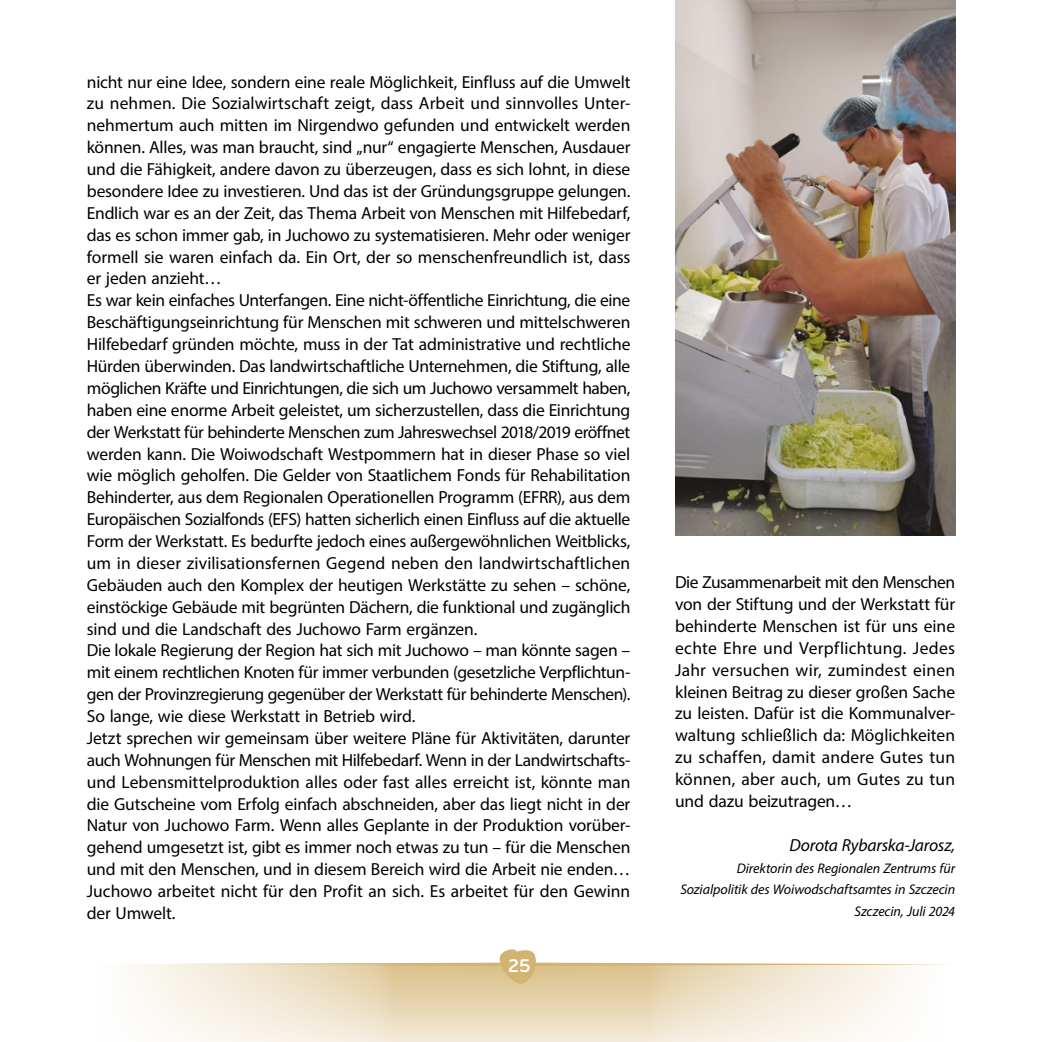
<style>
.page{position:relative;width:1042px;height:1042px;background:#fff}
.page>*{position:absolute;margin:0;border:0;box-sizing:border-box;transform-origin:0 0}
.t1{font:600 18.9px "PF Beau Sans Pro";color:#fff}
.t2{font:17.5px/21.9px "Myriad Pro";letter-spacing:-.01em;color:#000}
.t3{font:italic 17.5px "Myriad Pro";letter-spacing:-.01em;color:#000}
.t4{font:italic 14px/21.9px "Myriad Pro";letter-spacing:-.005em;color:#000;text-align:right}
</style>
<div class="page">
<svg style="left:458px;top:983px;width:124px;height:59px;background:#e8d9b8"></svg>
<svg style="left:582px;top:983px;width:321px;height:59px"></svg>
<svg style="left:183px;top:949px;width:764px;height:34px"></svg>
<svg style="left:130px;top:964px;width:328px;height:78px"></svg>
<img style="left:675px;top:0;width:280px;height:535px">
<p class="t2" style="left:87px;top:70px;width:545px">nicht nur eine Idee, sondern eine reale Möglichkeit, Einfluss auf die Umwelt zu nehmen. Die Sozialwirtschaft zeigt, dass Arbeit und sinnvolles Unter&shy;nehmertum auch mitten im Nirgendwo gefunden und entwickelt werden können. Alles, was man braucht, sind „nur“ engagierte Menschen, Ausdauer und die Fähigkeit, andere davon zu überzeugen, dass es sich lohnt, in diese besondere Idee zu investieren. Und das ist der Gründungsgruppe gelungen.<br>Endlich war es an der Zeit, das Thema Arbeit von Menschen mit Hilfebedarf, das es schon immer gab, in Juchowo zu systematisieren. Mehr oder weniger formell sie waren einfach da. Ein Ort, der so menschenfreundlich ist, dass er jeden anzieht…<br>Es war kein einfaches Unterfangen. Eine nicht-öffentliche Einrichtung, die eine Beschäftigungseinrichtung für Menschen mit schweren und mittelschweren Hilfebedarf gründen möchte, muss in der Tat administrative und rechtliche Hürden überwinden. Das landwirtschaftliche Unternehmen, die Stiftung, alle möglichen Kräfte und Einrichtungen, die sich um Juchowo versammelt haben, haben eine enorme Arbeit geleistet, um sicherzustellen, dass die Einrichtung der Werkstatt für behinderte Menschen zum Jahreswechsel 2018/2019 eröffnet werden kann. Die Woiwodschaft Westpommern hat in dieser Phase so viel wie möglich geholfen. Die Gelder von Staatlichem Fonds für Rehabilitation Behinderter, aus dem Regionalen Operationellen Programm (EFRR), aus dem Europäischen Sozialfonds (EFS) hatten sicherlich einen Einfluss auf die aktuelle Form der Werkstatt. Es bedurfte jedoch eines außergewöhnlichen Weitblicks, um in dieser zivilisationsfernen Gegend neben den landwirtschaftlichen Gebäuden auch den Komplex der heutigen Werkstätte zu sehen – schöne, einstöckige Gebäude mit begrünten Dächern, die funktional und zugänglich sind und die Landschaft des Juchowo Farm ergänzen.<br>Die lokale Regierung der Region hat sich mit Juchowo – man könnte sagen – mit einem rechtlichen Knoten für immer verbunden (gesetzliche Verpflichtun&shy;gen der Provinzregierung gegenüber der Werkstatt für behinderte Menschen).<br>So lange, wie diese Werkstatt in Betrieb wird.<br>Jetzt sprechen wir gemeinsam über weitere Pläne für Aktivitäten, darunter auch Wohnungen für Menschen mit Hilfebedarf. Wenn in der Landwirtschafts&shy;und Lebensmittelproduktion alles oder fast alles erreicht ist, könnte man die Gutscheine vom Erfolg einfach abschneiden, aber das liegt nicht in der Natur von Juchowo Farm. Wenn alles Geplante in der Produktion vorüber&shy;gehend umgesetzt ist, gibt es immer noch etwas zu tun – für die Menschen und mit den Menschen, und in diesem Bereich wird die Arbeit nie enden… Juchowo arbeitet nicht für den Profit an sich. Es arbeitet für den Gewinn der Umwelt.</p>
<p class="t1" style="left:508px;top:954px;width:24px">25</p>
<p class="t2" style="left:675px;top:571px;width:282px;text-align:justify">Die Zusammenarbeit mit den Menschen von der Stiftung und der Werkstatt für behinderte Menschen ist für uns eine echte Ehre und Verpflichtung. Jedes Jahr versuchen wir, zumindest einen kleinen Beitrag zu dieser großen Sache zu leisten. Dafür ist die Kommunalver&shy;waltung schließlich da: Möglichkeiten zu schaffen, damit andere Gutes tun können, aber auch, um Gutes zu tun und dazu beizutragen…</p>
<p class="t3" style="left:789px;top:834px;width:167px">Dorota Rybarska-Jarosz,</p>
<p class="t4" style="left:680px;top:856px;width:276px">Direktorin des Regionalen Zentrums für<br>Sozialpolitik des Woiwodschaftsamtes in Szczecin<br>Szczecin, Juli 2024</p>
</div>
